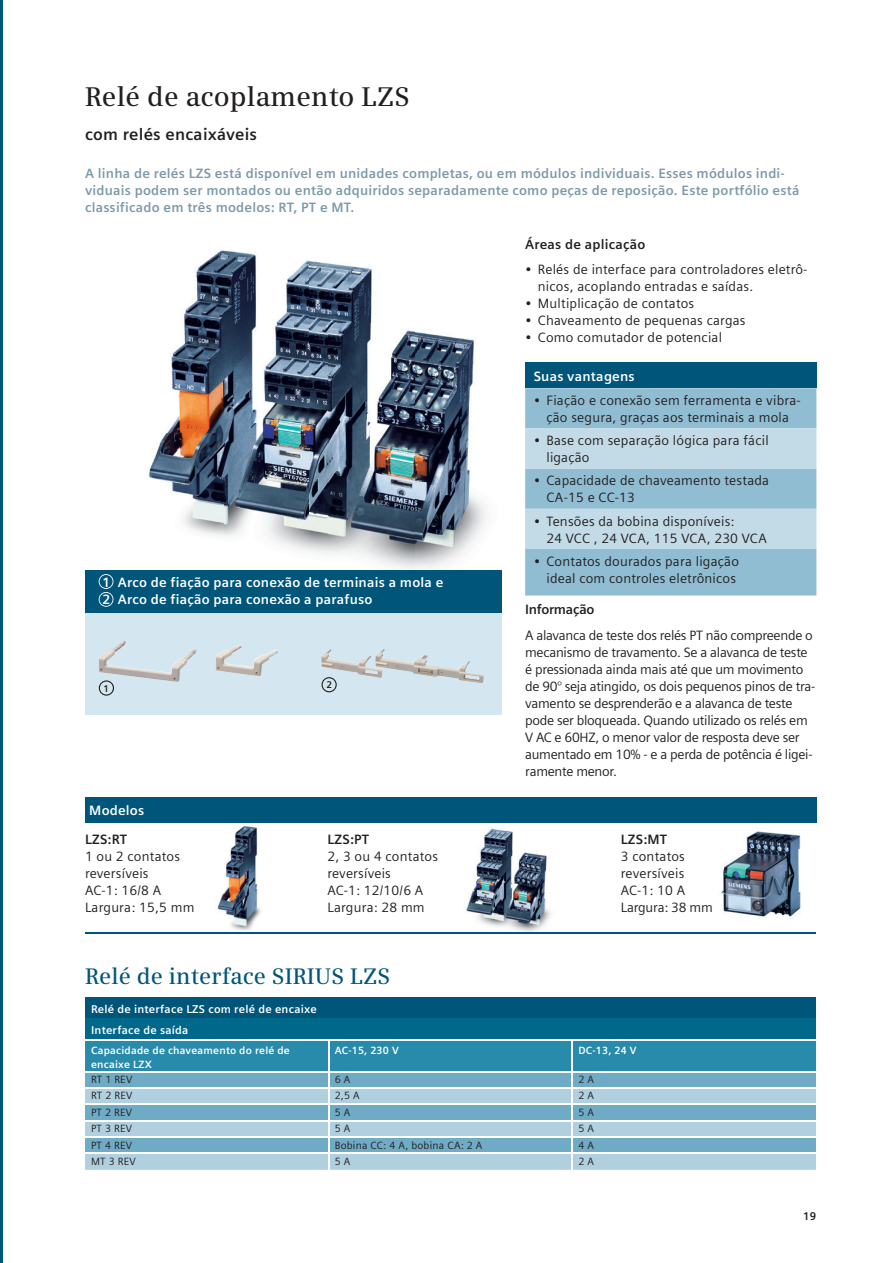
<style>
.page{position:relative;width:893px;height:1263px;background:#fff}
.page>*{position:absolute;margin:0;border:0;box-sizing:border-box;transform-origin:0 0}
.t1{font:600 27px "Siemens Serif";letter-spacing:.005em;color:#231f20}
.t2{font:600 22.5px "Siemens Serif";letter-spacing:.005em;color:#00567a}
.t3{font:700 16.5px "Siemens Sans";letter-spacing:.015em;color:#231f20}
.t4{font:13.5px/17px "Siemens Sans";letter-spacing:.015em;color:#231f20}
.t5{font:13.5px/17px "Siemens Sans";letter-spacing:-.02em;color:#231f20}
.t6{font:700 13.5px/17px "Siemens Sans";letter-spacing:.015em;color:#7b99a9}
.t7{font:700 13.5px/17px "Siemens Sans";letter-spacing:.015em;color:#fff}
.t8{font:700 13.5px "Siemens Sans";letter-spacing:.015em;color:#231f20}
.t9{font:700 13.5px "Siemens Sans";letter-spacing:-.02em;color:#231f20}
.t10{font:700 11.25px/21.3px "Siemens Sans";letter-spacing:.02em;color:#fff}
.t11{font:700 11.25px "Siemens Sans";color:#231f20}
.t12{font:10.5px "Siemens Sans";letter-spacing:.02em;color:#231f20}
.t13{font:700 10.5px/14.1px "Siemens Sans";letter-spacing:.02em;color:#fff}
.t14{font:700 9.75px "Siemens Sans";color:#231f20}
</style>
<div class="page">
<hr style="left:0;top:0;width:2px;height:1263px;background:#00567a">
<div style="left:85px;top:997px;width:731px;height:22px;background:#00567a"></div>
<div style="left:85px;top:1019px;width:731px;height:21px;background:#00688b"></div>
<svg style="left:85px;top:1041px;width:731px;height:129px;background:#82b7cd"></svg>
<hr style="left:85px;top:1071px;width:244px;height:1px;background:#fff">
<hr style="left:329px;top:1071px;width:243px;height:1px;background:#fff">
<hr style="left:572px;top:1071px;width:244px;height:1px;background:#fff">
<hr style="left:85px;top:1039px;width:244px;height:2px;background:#fff">
<hr style="left:329px;top:1039px;width:243px;height:2px;background:#fff">
<hr style="left:572px;top:1039px;width:244px;height:2px;background:#fff">
<img style="left:149px;top:250px;width:95px;height:286px">
<img style="left:308px;top:260px;width:64px;height:99px">
<img style="left:308px;top:359px;width:20px;height:195px">
<img style="left:224px;top:253px;width:84px;height:298px">
<img style="left:415px;top:332px;width:59px;height:150px">
<img style="left:415px;top:482px;width:72px;height:86px">
<img style="left:328px;top:323px;width:87px;height:247px">
<div style="left:85px;top:612px;width:417px;height:102px;background:#d4e6ef"></div>
<div style="left:85px;top:570px;width:417px;height:42px;background:#00567a"></div>
<img style="left:321px;top:649px;width:162px;height:34px">
<svg style="left:322px;top:677px;width:15px;height:15px"></svg>
<img style="left:99px;top:641px;width:98px;height:41px">
<img style="left:215px;top:645px;width:63px;height:31px">
<svg style="left:99px;top:680px;width:15px;height:16px"></svg>
<svg style="left:99px;top:574px;width:14px;height:33px"></svg>
<div style="left:525px;top:363px;width:291px;height:25px;background:#00567a"></div>
<div style="left:525px;top:388px;width:291px;height:207px;background:#90bdd2"></div>
<svg style="left:525px;top:428px;width:291px;height:121px;background:#b2d1e0"></svg>
<img style="left:210px;top:822px;width:66px;height:109px">
<img style="left:476px;top:829px;width:37px;height:51px">
<img style="left:466px;top:880px;width:32px;height:47px">
<img style="left:527px;top:853px;width:20px;height:41px">
<img style="left:527px;top:894px;width:24px;height:38px">
<img style="left:498px;top:850px;width:29px;height:82px">
<img style="left:721px;top:831px;width:80px;height:88px">
<div style="left:85px;top:797px;width:731px;height:25px;background:#00567a"></div>
<hr style="left:85px;top:932px;width:730px;height:2px;background:#00567a">
<h1 class="t1" style="left:85px;top:81px;width:326px">Relé de acoplamento LZS</h1>
<p class="t3" style="left:85px;top:125px;width:173px">com relés encaixáveis</p>
<p class="t6" style="left:85px;top:165px;width:716px">A linha de relés LZS está disponível em unidades completas, ou em módulos individuais. Esses módulos indi&shy;viduais podem ser montados ou então adquiridos separadamente como peças de reposição. Este portfólio está classificado em três modelos: RT, PT e MT.</p>
<p class="t8" style="left:525px;top:236px;width:122px">Áreas de aplicação</p>
<p class="t4" style="left:538px;top:261px;width:271px;text-indent:-13px">• Relés de interface para controladores eletrô&shy;nicos, acoplando entradas e saídas.</p>
<p class="t4" style="left:525px;top:295px;width:171px">• Multiplicação de contatos</p>
<p class="t4" style="left:525px;top:312px;width:222px">• Chaveamento de pequenas cargas</p>
<p class="t4" style="left:525px;top:329px;width:198px">• Como comutador de potencial</p>
<p class="t7" style="left:534px;top:368px;width:103px">Suas vantagens</p>
<p class="t4" style="left:534px;top:392px;width:269px;text-align:center">• Fiação e conexão sem ferramenta e vibra&shy;ção segura, graças aos terminais a mola</p>
<p class="t4" style="left:546px;top:432px;width:224px;text-indent:-13px">• Base com separação lógica para fácil ligação</p>
<p class="t4" style="left:546px;top:472px;width:224px;text-indent:-13px">• Capacidade de chaveamento testada<br>CA-15 e CC-13</p>
<p class="t4" style="left:546px;top:512px;width:222px;text-indent:-13px">• Tensões da bobina disponíveis:<br>24 VCC , 24 VCA, 115 VCA, 230 VCA</p>
<p class="t4" style="left:534px;top:553px;width:207px;text-align:right">• Contatos dourados para ligação ideal com controles eletrônicos</p>
<p class="t9" style="left:525px;top:602px;width:71px">Informação</p>
<p class="t5" style="left:525px;top:627px;width:292px">A alavanca de teste dos relés PT não compreende o mecanismo de travamento. Se a alavanca de teste é pressionada ainda mais até que um movimento de 90° seja atingido, os dois pequenos pinos de tra&shy;vamento se desprenderão e a alavanca de teste pode ser bloqueada. Quando utilizado os relés em V AC e 60HZ, o menor valor de resposta deve ser aumentado em 10% - e a perda de potência é ligei&shy;ramente menor.</p>
<p class="t7" style="left:103px;top:574px;width:342px">1 Arco de fiação para conexão de terminais a mola e<br>2 Arco de fiação para conexão a parafuso</p>
<p class="t14" style="left:327px;top:679px;width:7px">2</p>
<p class="t14" style="left:104px;top:683px;width:7px">1</p>
<p class="t7" style="left:89px;top:802px;width:56px">Modelos</p>
<p class="t8" style="left:85px;top:832px;width:44px">LZS:RT</p>
<p class="t4" style="left:85px;top:848px;width:111px">1 ou 2 contatos reversíveis<br>AC-1: 16/8 A<br>Largura: 15,5 mm</p>
<p class="t8" style="left:327px;top:832px;width:43px">LZS:PT</p>
<p class="t4" style="left:327px;top:848px;width:112px">2, 3 ou 4 contatos reversíveis<br>AC-1: 12/10/6 A<br>Largura: 28 mm</p>
<p class="t8" style="left:621px;top:832px;width:48px">LZS:MT</p>
<p class="t4" style="left:621px;top:848px;width:94px">3 contatos reversíveis<br>AC-1: 10 A<br>Largura: 38 mm</p>
<h2 class="t2" style="left:85px;top:963px;width:307px">Relé de interface SIRIUS LZS</h2>
<p class="t10" style="left:91px;top:998px;width:227px">Relé de interface LZS com relé de encaixe<br>Interface de saída</p>
<p class="t13" style="left:91px;top:1043px;width:200px">Capacidade de chaveamento do relé de encaixe LZX</p>
<p class="t13" style="left:335px;top:1043px;width:65px">AC-15, 230 V</p>
<p class="t13" style="left:578px;top:1043px;width:60px">DC-13, 24 V</p>
<p class="t12" style="left:91px;top:1073px;width:43px">RT 1 REV</p>
<p class="t12" style="left:335px;top:1073px;width:17px">6 A</p>
<p class="t12" style="left:578px;top:1073px;width:17px">2 A</p>
<p class="t12" style="left:91px;top:1090px;width:43px">RT 2 REV</p>
<p class="t12" style="left:335px;top:1090px;width:27px">2,5 A</p>
<p class="t12" style="left:578px;top:1090px;width:17px">2 A</p>
<p class="t12" style="left:91px;top:1106px;width:42px">PT 2 REV</p>
<p class="t12" style="left:335px;top:1106px;width:17px">5 A</p>
<p class="t12" style="left:578px;top:1106px;width:17px">5 A</p>
<p class="t12" style="left:91px;top:1123px;width:42px">PT 3 REV</p>
<p class="t12" style="left:335px;top:1123px;width:17px">5 A</p>
<p class="t12" style="left:578px;top:1123px;width:17px">5 A</p>
<p class="t12" style="left:91px;top:1139px;width:42px">PT 4 REV</p>
<p class="t12" style="left:335px;top:1139px;width:149px">Bobina CC: 4 A, bobina CA: 2 A</p>
<p class="t12" style="left:578px;top:1139px;width:17px">4 A</p>
<p class="t12" style="left:91px;top:1155px;width:46px">MT 3 REV</p>
<p class="t12" style="left:335px;top:1155px;width:17px">5 A</p>
<p class="t12" style="left:578px;top:1155px;width:17px">2 A</p>
<p class="t11" style="left:803px;top:1209px;width:15px">19</p>
</div>
